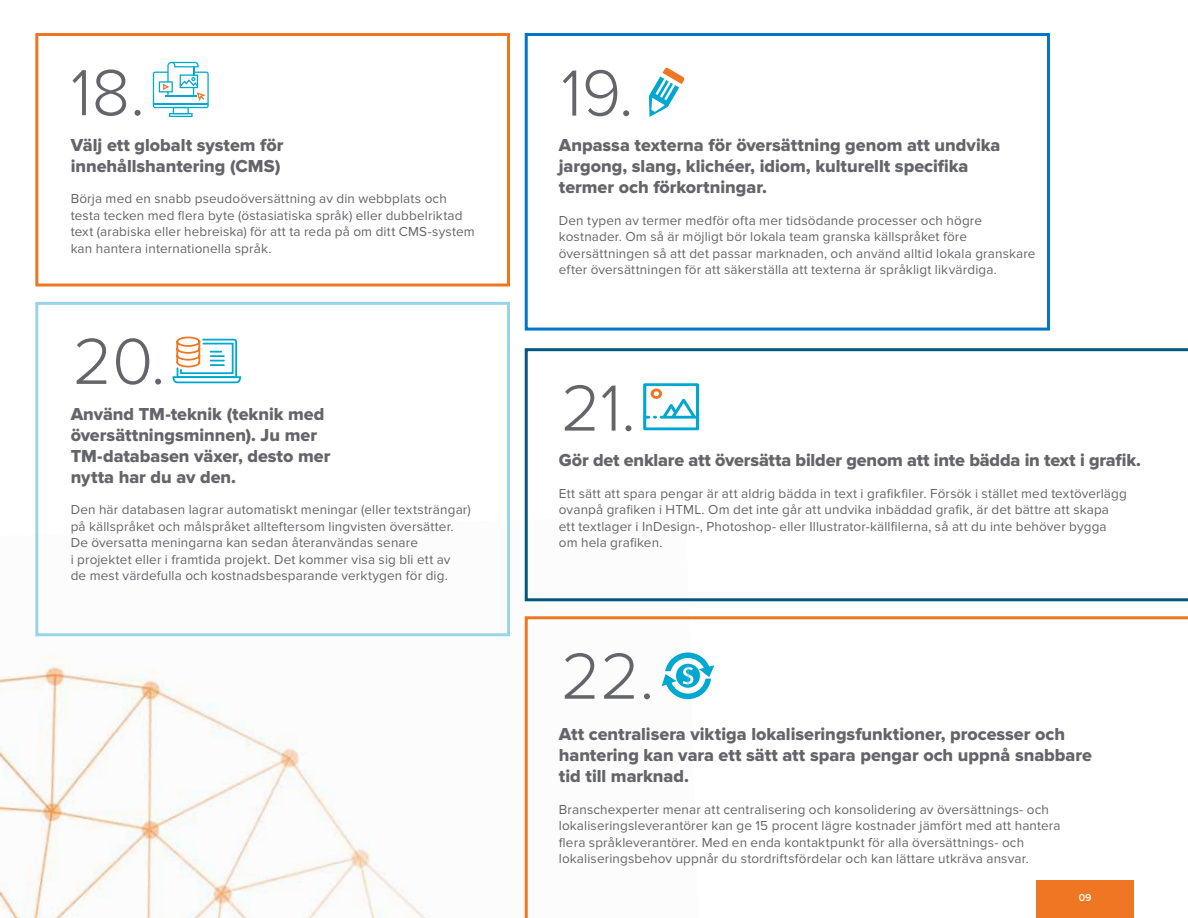
<style>
.page{position:relative;width:1188px;height:918px;background:#fff}
.page>*{position:absolute;margin:0;border:0;box-sizing:border-box;transform-origin:0 0}
.t1{font:300 67.5px "Proxima Nova";color:#646569}
.t2{font:18px/21px "Proxima Nova Extrabld";color:#646569}
.t3{font:13.5px/16.5px "Proxima Nova";letter-spacing:.01em;color:#646569}
.t4{font:600 10.5px "Proxima Nova";color:#fff}
</style>
<div class="page">
<img style="left:0;top:515px;width:698px;height:403px">
<div style="left:35px;top:302px;width:475px;height:334px;border:3px solid #98d5e9"></div>
<div style="left:525px;top:33px;width:525px;height:298px;border:3px solid #0075c9"></div>
<div style="left:35px;top:33px;width:475px;height:253px;border:3px solid #ef7622"></div>
<svg style="left:525px;top:348px;width:663px;height:253px"></svg>
<svg style="left:649px;top:68px;width:36px;height:49px"></svg>
<svg style="left:525px;top:616px;width:663px;height:302px"></svg>
<div style="left:1036px;top:881px;width:98px;height:37px;background:#ef7622"></div>
<svg style="left:169px;top:114px;width:24px;height:3px"></svg>
<hr style="left:170px;top:114px;width:21px;height:2px;background:#00a7ce">
<svg style="left:153px;top:62px;width:56px;height:52px"></svg>
<svg style="left:172px;top:336px;width:70px;height:48px"></svg>
<svg style="left:643px;top:383px;width:56px;height:47px"></svg>
<svg style="left:662px;top:652px;width:52px;height:47px"></svg>
<h1 class="t1" style="left:71px;top:54px;width:76px">18.</h1>
<h2 class="t2" style="left:71px;top:135px;width:214px">Välj ett globalt system för innehållshantering (CMS)</h2>
<p class="t3" style="left:71px;top:191px;width:406px">Börja med en snabb pseudoöversättning av din webbplats och testa tecken med flera byte (östasiatiska språk) eller dubbelriktad text (arabiska eller hebreiska) för att ta reda på om ditt CMS-system kan hantera internationella språk.</p>
<h1 class="t1" style="left:73px;top:323px;width:94px">20.</h1>
<h2 class="t2" style="left:71px;top:404px;width:261px">Använd TM-teknik (teknik med översättningsminnen). Ju mer<br>TM-databasen växer, desto mer nytta har du av den.</h2>
<p class="t3" style="left:71px;top:502px;width:402px">Den här databasen lagrar automatiskt meningar (eller textsträngar) på källspråket och målspråket allteftersom lingvisten översätter.<br>De översatta meningarna kan sedan återanvändas senare<br>i projektet eller i framtida projekt. Det kommer visa sig bli ett av<br>de mest värdefulla och kostnadsbesparande verktygen för dig.</p>
<h1 class="t1" style="left:561px;top:54px;width:74px">19.</h1>
<h2 class="t2" style="left:559px;top:135px;width:443px">Anpassa texterna för översättning genom att undvika jargong, slang, klichéer, idiom, kulturellt specifika termer och förkortningar.</h2>
<p class="t3" style="left:559px;top:212px;width:478px">Den typen av termer medför ofta mer tidsödande processer och högre kostnader. Om så är möjligt bör lokala team granska källspråket före översättningen så att det passar marknaden, och använd alltid lokala granskare efter översättningen för att säkerställa att texterna är språkligt likvärdiga.</p>
<h1 class="t1" style="left:561px;top:369px;width:76px">21.</h1>
<h2 class="t2" style="left:559px;top:450px;width:584px">Gör det enklare att översätta bilder genom att inte bädda in text i grafik.</h2>
<p class="t3" style="left:559px;top:485px;width:570px">Ett sätt att spara pengar är att aldrig bädda in text i grafikfiler. Försök i stället med textöverlägg ovanpå grafiken i HTML. Om det inte går att undvika inbäddad grafik, är det bättre att skapa ett textlager i InDesign-, Photoshop- eller Illustrator-källfilerna, så att du inte behöver bygga om hela grafiken.</p>
<h1 class="t1" style="left:561px;top:637px;width:95px">22.</h1>
<h2 class="t2" style="left:559px;top:724px;width:535px">Att centralisera viktiga lokaliseringsfunktioner, processer och hantering kan vara ett sätt att spara pengar och uppnå snabbare tid till marknad.</h2>
<p class="t3" style="left:559px;top:801px;width:503px">Branschexperter menar att centralisering och konsolidering av översättnings- och lokaliseringsleverantörer kan ge 15 procent lägre kostnader jämfört med att hantera flera språkleverantörer. Med en enda kontaktpunkt för alla översättnings- och lokaliseringsbehov uppnår du stordriftsfördelar och kan lättare utkräva ansvar.</p>
<p class="t4" style="left:1079px;top:891px;width:14px">09</p>
</div>
